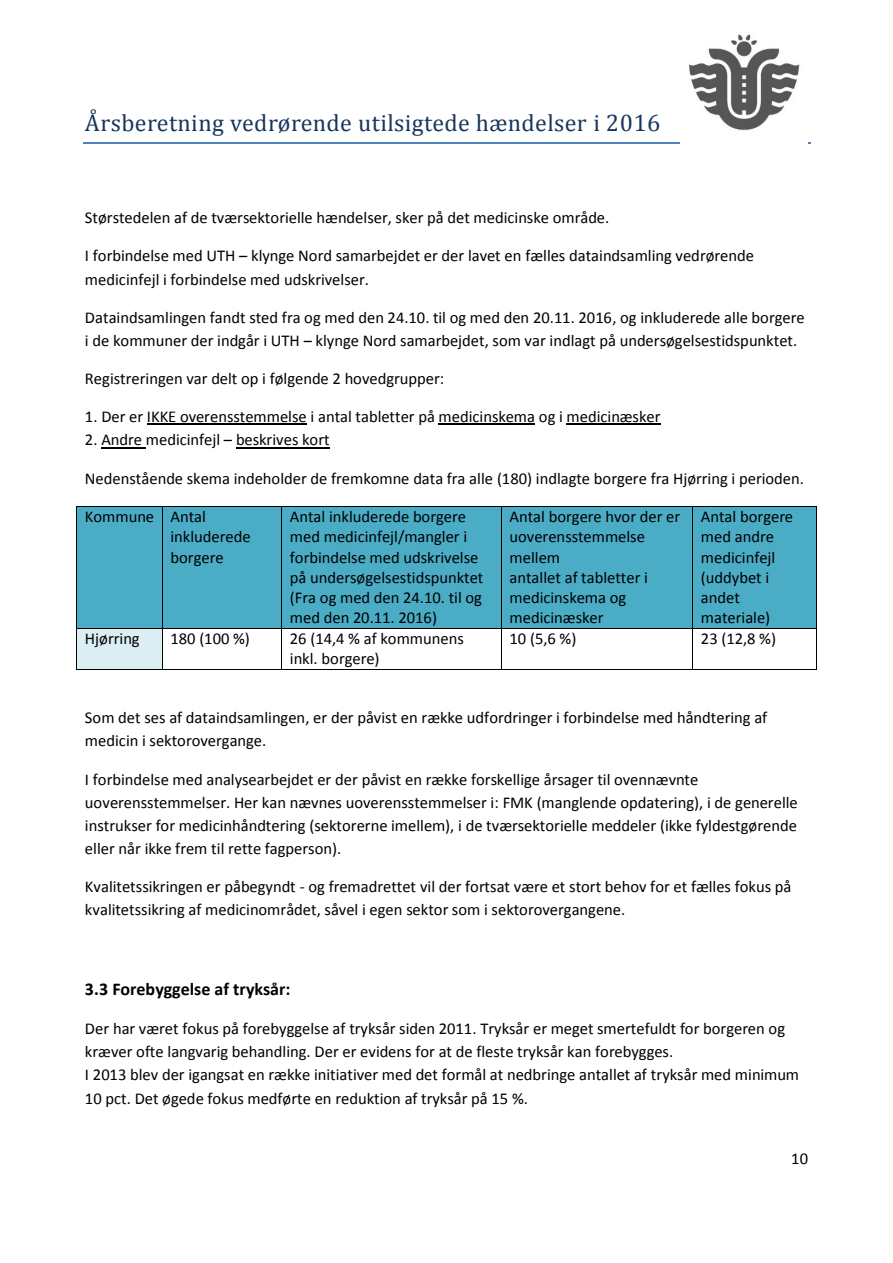
<style>
.page{position:relative;width:893px;height:1263px;background:#fff}
.page>*{position:absolute;margin:0;border:0;box-sizing:border-box;transform-origin:0 0}
.t1{font:24px "Cambria";letter-spacing:.015em;color:#17365d}
.t2{font:700 18px "Calibri";color:#000}
.t3{font:16.5px/20.1px "Calibri";color:#000}
</style>
<div class="page">
<hr style="left:83px;top:142px;width:727px;height:2px;background:#4f81bd">
<img style="left:681px;top:34px;width:126px;height:110px">
<hr style="left:147px;top:424px;width:160px;height:1px;background:#000">
<hr style="left:439px;top:424px;width:96px;height:1px;background:#000">
<hr style="left:567px;top:424px;width:94px;height:1px;background:#000">
<hr style="left:101px;top:447px;width:45px;height:1px;background:#000">
<hr style="left:236px;top:447px;width:93px;height:1px;background:#000">
<div style="left:77px;top:507px;width:85px;height:121px;background:#4bacc6"></div>
<div style="left:163px;top:507px;width:118px;height:121px;background:#4bacc6"></div>
<div style="left:282px;top:507px;width:219px;height:121px;background:#4bacc6"></div>
<div style="left:502px;top:507px;width:190px;height:121px;background:#4bacc6"></div>
<div style="left:693px;top:507px;width:123px;height:121px;background:#4bacc6"></div>
<hr style="left:77px;top:506px;width:85px;height:1px;background:#000">
<hr style="left:163px;top:506px;width:118px;height:1px;background:#000">
<hr style="left:282px;top:506px;width:219px;height:1px;background:#000">
<hr style="left:502px;top:506px;width:190px;height:1px;background:#000">
<hr style="left:693px;top:506px;width:123px;height:1px;background:#000">
<hr style="left:76px;top:507px;width:1px;height:121px;background:#000">
<hr style="left:162px;top:507px;width:1px;height:121px;background:#000">
<hr style="left:281px;top:507px;width:1px;height:121px;background:#000">
<hr style="left:501px;top:507px;width:1px;height:121px;background:#000">
<hr style="left:692px;top:507px;width:1px;height:121px;background:#000">
<hr style="left:816px;top:507px;width:1px;height:121px;background:#000">
<div style="left:77px;top:628px;width:85px;height:41px;background:#daeef3"></div>
<hr style="left:77px;top:628px;width:85px;height:1px;background:#000">
<hr style="left:163px;top:628px;width:118px;height:1px;background:#000">
<hr style="left:282px;top:628px;width:219px;height:1px;background:#000">
<hr style="left:502px;top:628px;width:190px;height:1px;background:#000">
<hr style="left:693px;top:628px;width:123px;height:1px;background:#000">
<hr style="left:76px;top:628px;width:1px;height:41px;background:#000">
<hr style="left:77px;top:669px;width:85px;height:1px;background:#000">
<hr style="left:162px;top:628px;width:1px;height:41px;background:#000">
<hr style="left:163px;top:669px;width:118px;height:1px;background:#000">
<hr style="left:281px;top:628px;width:1px;height:41px;background:#000">
<hr style="left:282px;top:669px;width:219px;height:1px;background:#000">
<hr style="left:501px;top:628px;width:1px;height:41px;background:#000">
<hr style="left:502px;top:669px;width:190px;height:1px;background:#000">
<hr style="left:692px;top:628px;width:1px;height:41px;background:#000">
<hr style="left:693px;top:669px;width:123px;height:1px;background:#000">
<hr style="left:816px;top:628px;width:1px;height:41px;background:#000">
<h1 class="t1" style="left:85px;top:108px;width:577px">Å rsberetning vedrørende utilsigtede hændelser i 2016</h1>
<p class="t3" style="left:85px;top:209px;width:526px">Størstedelen af de tværsektorielle hændelser, sker på det medicinske område.</p>
<p class="t3" style="left:85px;top:245px;width:670px;line-height:23.4px">I forbindelse med UTH – klynge Nord samarbejdet er der lavet en fælles dataindsamling vedrørende medicinfejl i forbindelse med udskrivelser.</p>
<p class="t3" style="left:85px;top:307px;width:721px;line-height:23.2px">Dataindsamlingen fandt sted fra og med den 24.10. til og med den 20.11. 2016, og inkluderede alle borgere i de kommuner der indgår i UTH – klynge Nord samarbejdet, som var indlagt på undersøgelsestidspunktet.</p>
<p class="t3" style="left:85px;top:370px;width:361px">Registreringen var delt op i følgende 2 hovedgrupper:</p>
<p class="t3" style="left:85px;top:408px;width:577px">1. Der er IKKE overensstemmelse i antal tabletter på medicinskema og i medicinæsker</p>
<p class="t3" style="left:85px;top:431px;width:246px">2. Andre medicinfejl – beskrives kort</p>
<p class="t3" style="left:85px;top:469px;width:720px">Nedenstående skema indeholder de fremkomne data fra alle (180) indlagte borgere fra Hjørring i perioden.</p>
<p class="t3" style="left:85px;top:508px;width:71px">Kommune</p>
<p class="t3" style="left:170px;top:508px;width:82px">Antal inkluderede borgere</p>
<p class="t3" style="left:290px;top:508px;width:195px">Antal inkluderede borgere med medicinfejl/mangler i forbindelse med udskrivelse på undersøgelsestidspunktet</p>
<p class="t3" style="left:290px;top:589px;width:194px">(Fra og med den 24.10. til og med den 20.11. 2016)</p>
<p class="t3" style="left:510px;top:508px;width:172px">Antal borgere hvor der er</p>
<p class="t3" style="left:510px;top:528px;width:137px">uoverensstemmelse mellem</p>
<p class="t3" style="left:510px;top:569px;width:140px">antallet af tabletter i medicinskema og medicinæsker</p>
<p class="t3" style="left:701px;top:508px;width:94px">Antal borgere med andre medicinfejl</p>
<p class="t3" style="left:701px;top:569px;width:71px">(uddybet i andet materiale)</p>
<p class="t3" style="left:85px;top:630px;width:56px">Hjørring</p>
<p class="t3" style="left:170px;top:630px;width:81px">180 (100 %)</p>
<p class="t3" style="left:290px;top:630px;width:175px">26 (14,4 % af kommunens inkl. borgere)</p>
<p class="t3" style="left:510px;top:630px;width:68px">10 (5,6 %)</p>
<p class="t3" style="left:701px;top:630px;width:77px">23 (12,8 %)</p>
<p class="t3" style="left:85px;top:707px;width:684px;line-height:23.2px">Som det ses af dataindsamlingen, er der påvist en række udfordringer i forbindelse med håndtering af medicin i sektorovergange.</p>
<p class="t3" style="left:85px;top:769px;width:714px;line-height:23.2px">I forbindelse med analysearbejdet er der påvist en række forskellige årsager til ovennævnte uoverensstemmelser. Her kan nævnes uoverensstemmelser i: FMK (manglende opdatering), i de generelle instrukser for medicinhåndtering (sektorerne imellem), i de tværsektorielle meddeler (ikke fyldestgørende eller når ikke frem til rette fagperson).</p>
<p class="t3" style="left:85px;top:876px;width:708px;line-height:23.2px">Kvalitetssikringen er påbegyndt - og fremadrettet vil der fortsat være et stort behov for et fælles fokus på kvalitetssikring af medicinområdet, såvel i egen sektor som i sektorovergangene.</p>
<p class="t2" style="left:85px;top:982px;width:207px">3.3 Forebyggelse af tryksår:</p>
<p class="t3" style="left:85px;top:1018px;width:716px;line-height:23.2px">Der har været fokus på forebyggelse af tryksår siden 2011. Tryksår er meget smertefuldt for borgeren og kræver ofte langvarig behandling. Der er evidens for at de fleste tryksår kan forebygges.<br>I 2013 blev der igangsat en række initiativer med det formål at nedbringe antallet af tryksår med minimum 10 pct. Det øgede fokus medførte en reduktion af tryksår på 15 %.</p>
<p class="t3" style="left:791px;top:1150px;width:18px">10</p>
</div>
